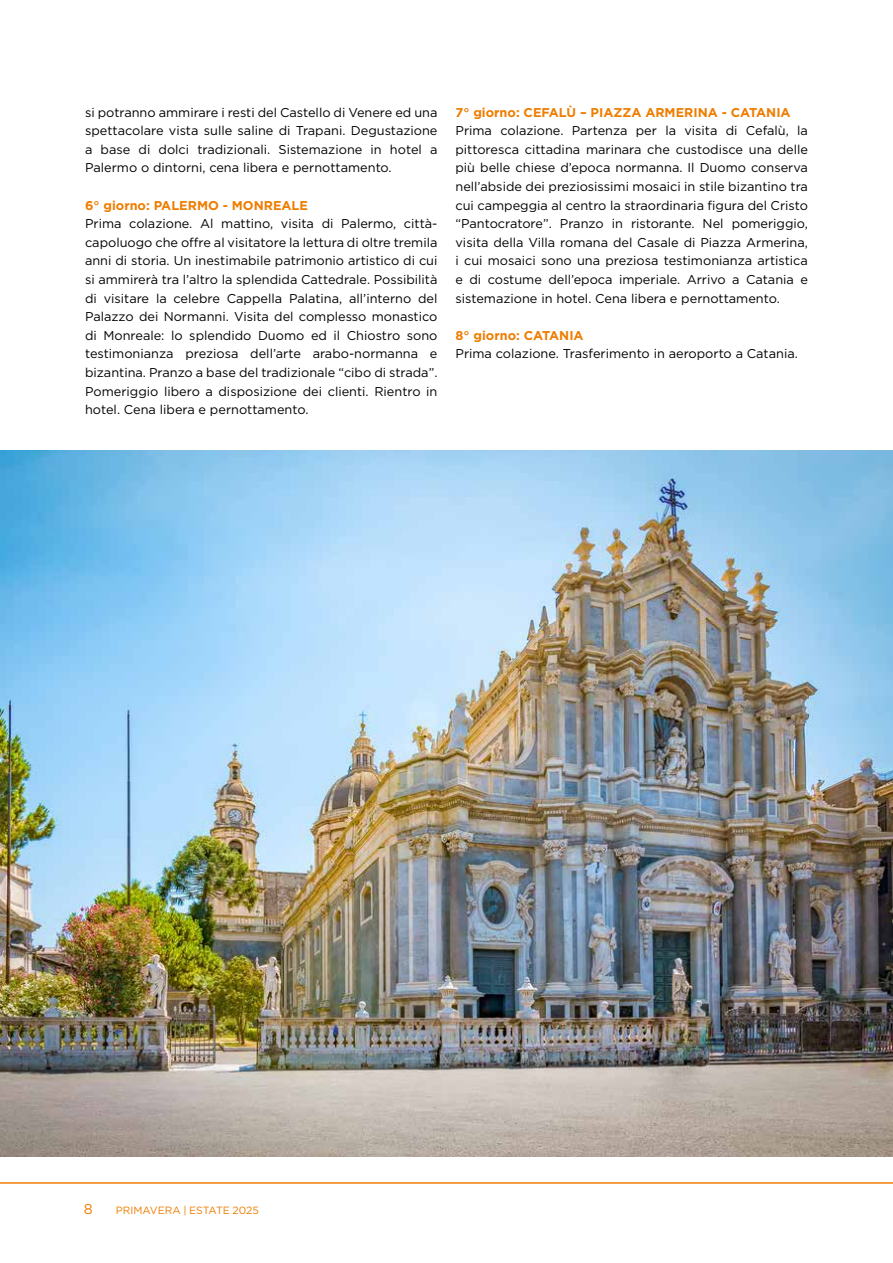
<style>
.page{position:relative;width:893px;height:1263px;background:#fff}
.page>*{position:absolute;margin:0;border:0;box-sizing:border-box;transform-origin:0 0}
.t1{font:14.25px "Gotham";color:#ee7d00}
.t2{font:12.75px/18.6px "Gotham";color:#000;text-align:justify}
.t3{font:700 12.75px "Gotham";color:#ee7d00}
.t4{font:10.5px "Gotham";color:#ee7d00}
</style>
<div class="page">
<img style="left:0;top:451px;width:893px;height:706px">
<hr style="left:0;top:1182px;width:893px;height:2px;background:#ee7d00">
<p class="t2" style="left:85px;top:102px;width:354px">si potranno ammirare i resti del Castello di Venere ed una spettacolare vista sulle saline di Trapani. Degustazione a base di dolci tradizionali. Sistemazione in hotel a Palermo o dintorni, cena libera e pernottamento.</p>
<p class="t3" style="left:85px;top:197px;width:224px">6° giorno: PALERMO - MONREALE</p>
<p class="t2" style="left:85px;top:214px;width:354px">Prima colazione. Al mattino, visita di Palermo, città&shy;capoluogo che offre al visitatore la lettura di oltre tremila anni di storia. Un inestimabile patrimonio artistico di cui si ammirerà tra l’altro la splendida Cattedrale. Possibilità di visitare la celebre Cappella Palatina, all’interno del Palazzo dei Normanni. Visita del complesso monastico di Monreale: lo splendido Duomo ed il Chiostro sono testimonianza preziosa dell’arte arabo-normanna e bizantina. Pranzo a base del tradizionale “cibo di strada”.<br>Pomeriggio libero a disposizione dei clienti. Rientro in hotel. Cena libera e pernottamento.</p>
<p class="t3" style="left:455px;top:104px;width:337px">7° giorno: CEFALÙ – PIAZZA ARMERINA - CATANIA</p>
<p class="t2" style="left:455px;top:121px;width:354px">Prima colazione. Partenza per la visita di Cefalù, la pittoresca cittadina marinara che custodisce una delle più belle chiese d’epoca normanna. Il Duomo conserva nell’abside dei preziosissimi mosaici in stile bizantino tra cui campeggia al centro la straordinaria figura del Cristo “Pantocratore”. Pranzo in ristorante. Nel pomeriggio, visita della Villa romana del Casale di Piazza Armerina, i cui mosaici sono una preziosa testimonianza artistica e di costume dell’epoca imperiale. Arrivo a Catania e sistemazione in hotel. Cena libera e pernottamento.</p>
<p class="t3" style="left:455px;top:327px;width:130px">8° giorno: CATANIA</p>
<p class="t2" style="left:455px;top:344px;width:344px">Prima colazione. Trasferimento in aeroporto a Catania.</p>
<p class="t1" style="left:84px;top:1199px;width:10px">8</p>
<p class="t4" style="left:116px;top:1204px;width:145px">PRIMAVERA | ESTATE 2025</p>
</div>
